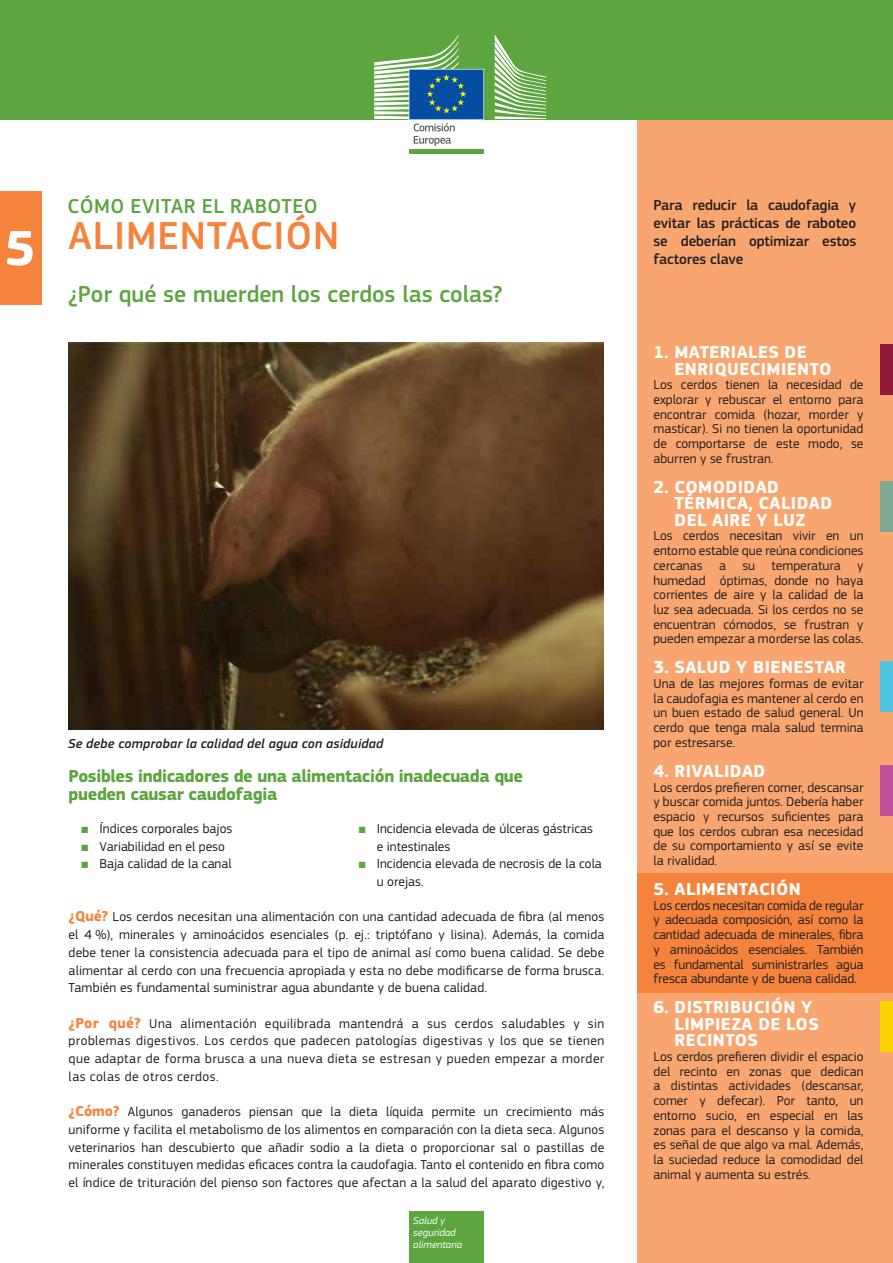
<style>
.page{position:relative;width:893px;height:1263px;background:#fff}
.page>*{position:absolute;margin:0;border:0;box-sizing:border-box;transform-origin:0 0}
.t1{font:700 51.45px "EC Square Sans Pro";color:#fff}
.t2{font:500 40.5px "EC Square Sans Pro";letter-spacing:.02em;color:#f5833c}
.t3{font:500 24px "EC Square Sans Pro";color:#5ca53f}
.t4{font:500 21px "EC Square Sans Pro";letter-spacing:.02em;color:#5ca53f}
.t5{font:700 18px/16.5px "EC Square Sans Pro";letter-spacing:.02em;color:#fff}
.t6{font:700 18px/18px "EC Square Sans Pro";letter-spacing:-.02em;color:#5ca53f}
.t7{font:500 15px/18px "EC Square Sans Pro";letter-spacing:-.01em;color:#231f20;text-align:justify}
.t8{font:13.5px/14.7px "EC Square Sans Pro";color:#231f20;text-align:justify}
.t9{font:italic 500 13.5px "EC Square Sans Pro";letter-spacing:.015em;color:#231f20}
.t10{font:italic 10.5px/12px "EC Square Sans Pro";color:#fff}
.s1{color:#5ca53f}
.s2{font-weight:700;font-size:15px;color:#f5833c}
</style>
<div class="page">
<div style="left:637px;top:0;width:256px;height:1263px;background:#f9a570"></div>
<div style="left:637px;top:873px;width:256px;height:119px;background:#f5833c"></div>
<img style="left:68px;top:342px;width:536px;height:387px">
<div style="left:0;top:191px;width:41px;height:114px;background:#f5833c"></div>
<div style="left:0;top:0;width:893px;height:119px;background:#5ca53f"></div>
<div style="left:409px;top:1212px;width:75px;height:51px;background:#5ca53f"></div>
<div style="left:880px;top:344px;width:13px;height:51px;background:#911939"></div>
<div style="left:880px;top:480px;width:13px;height:51px;background:#7da990"></div>
<div style="left:880px;top:661px;width:13px;height:51px;background:#4ec6e1"></div>
<div style="left:880px;top:765px;width:13px;height:50px;background:#be509e"></div>
<div style="left:880px;top:1001px;width:13px;height:51px;background:#ffd400"></div>
<div style="left:409px;top:149px;width:75px;height:5px;background:#5ca53f"></div>
<svg style="left:495px;top:35px;width:51px;height:84px"></svg>
<svg style="left:374px;top:34px;width:110px;height:112px"></svg>
<h1 class="t1" style="left:5px;top:217px;width:32px">5</h1>
<h3 class="t4" style="left:68px;top:194px;width:252px">CÓMO EVITAR EL RABOTEO</h3>
<h2 class="t2" style="left:69px;top:212px;width:272px">ALIMENTACIÓN</h2>
<h3 class="t3" style="left:69px;top:280px;width:435px">¿Por qué se muerden los cerdos las colas?</h3>
<p class="t9" style="left:68px;top:736px;width:317px">Se debe comprobar la calidad del agua con asiduidad</p>
<h3 class="t6" style="left:69px;top:768px;width:456px">Posibles indicadores de una alimentación inadecuada que pueden causar caudofagia</h3>
<p class="t8" style="left:82px;top:821px;width:152px"><span class="s1">■</span> Índices corporales bajos</p>
<p class="t8" style="left:82px;top:839px;width:145px"><span class="s1">■</span> Variabilidad en el peso</p>
<p class="t8" style="left:82px;top:856px;width:152px"><span class="s1">■</span> Baja calidad de la canal</p>
<p class="t8" style="left:377px;top:820px;width:218px;line-height:17.7px;text-indent:-18px"><span class="s1">■</span> Incidencia elevada de úlceras gástricas e intestinales</p>
<p class="t8" style="left:377px;top:855px;width:227px;line-height:17.7px;text-indent:-18px"><span class="s1">■</span> Incidencia elevada de necrosis de la cola u orejas.</p>
<p class="t8" style="left:69px;top:908px;width:537px;line-height:17.7px"><span class="s2">¿Qué?</span> Los cerdos necesitan una alimentación con una cantidad adecuada de fibra (al menos el 4 %), minerales y aminoácidos esenciales (p. ej.: triptófano y lisina). Además, la comida debe tener la consistencia adecuada para el tipo de animal así como buena calidad. Se debe alimentar al cerdo con una frecuencia apropiada y esta no debe modificarse de forma brusca.<br>También es fundamental suministrar agua abundante y de buena calidad.</p>
<p class="t8" style="left:69px;top:1014px;width:537px;line-height:17.7px"><span class="s2">¿Por qué?</span> Una alimentación equilibrada mantendrá a sus cerdos saludables y sin problemas digestivos. Los cerdos que padecen patologías digestivas y los que se tienen que adaptar de forma brusca a una nueva dieta se estresan y pueden empezar a morder las colas de otros cerdos.</p>
<p class="t8" style="left:69px;top:1103px;width:537px;line-height:17.7px"><span class="s2">¿Cómo?</span> Algunos ganaderos piensan que la dieta líquida permite un crecimiento más uniforme y facilita el metabolismo de los alimentos en comparación con la dieta seca. Algunos veterinarios han descubierto que añadir sodio a la dieta o proporcionar sal o pastillas de minerales constituyen medidas eficaces contra la caudofagia. Tanto el contenido en fibra como el índice de trituración del pienso son factores que afectan a la salud del aparato digestivo y,</p>
<p class="t10" style="left:413px;top:1214px;width:51px">Salud y seguridad alimentaria</p>
<p class="t7" style="left:653px;top:196px;width:204px">Para reducir la caudofagia y evitar las prácticas de raboteo se deberían optimizar estos factores clave</p>
<h3 class="t5" style="left:674px;top:344px;width:158px;text-indent:-21px">1. MATERIALES DE<br>ENRIQUECIMIENTO</h3>
<p class="t8" style="left:653px;top:377px;width:211px">Los cerdos tienen la necesidad de explorar y rebuscar el entorno para encontrar comida (hozar, morder y masticar). Si no tienen la oportunidad de comportarse de este modo, se aburren y se frustran.</p>
<h3 class="t5" style="left:674px;top:479px;width:159px;text-indent:-21px">2. COMODIDAD<br>TÉRMICA, CALIDAD<br>DEL AIRE Y LUZ</h3>
<p class="t8" style="left:653px;top:529px;width:211px">Los cerdos necesitan vivir en un entorno estable que reúna condiciones cercanas a su temperatura y humedad óptimas, donde no haya corrientes de aire y la calidad de la luz sea adecuada. Si los cerdos no se encuentran cómodos, se frustran y pueden empezar a morderse las colas.</p>
<h3 class="t5" style="left:653px;top:660px;width:194px">3. SALUD Y BIENESTAR</h3>
<p class="t8" style="left:653px;top:676px;width:211px">Una de las mejores formas de evitar la caudofagia es mantener al cerdo en un buen estado de salud general. Un cerdo que tenga mala salud termina por estresarse.</p>
<h3 class="t5" style="left:653px;top:763px;width:113px">4. RIVALIDAD</h3>
<p class="t8" style="left:653px;top:780px;width:211px">Los cerdos prefieren comer, descansar y buscar comida juntos. Debería haber espacio y recursos suficientes para que los cerdos cubran esa necesidad de su comportamiento y así se evite la rivalidad.</p>
<h3 class="t5" style="left:653px;top:881px;width:149px">5. ALIMENTACIÓN</h3>
<p class="t8" style="left:653px;top:898px;width:211px">Los cerdos necesitan comida de regular y adecuada composición, así como la cantidad adecuada de minerales, fibra y aminoácidos esenciales. También es fundamental suministrarles agua fresca abundante y de buena calidad.</p>
<h3 class="t5" style="left:674px;top:1000px;width:146px;text-indent:-21px">6. DISTRIBUCIÓN Y<br>LIMPIEZA DE LOS<br>RECINTOS</h3>
<p class="t8" style="left:653px;top:1049px;width:211px">Los cerdos prefieren dividir el espacio del recinto en zonas que dedican a distintas actividades (descansar, comer y defecar). Por tanto, un entorno sucio, en especial en las zonas para el descanso y la comida, es señal de que algo va mal. Además, la suciedad reduce la comodidad del animal y aumenta su estrés.</p>
</div>
